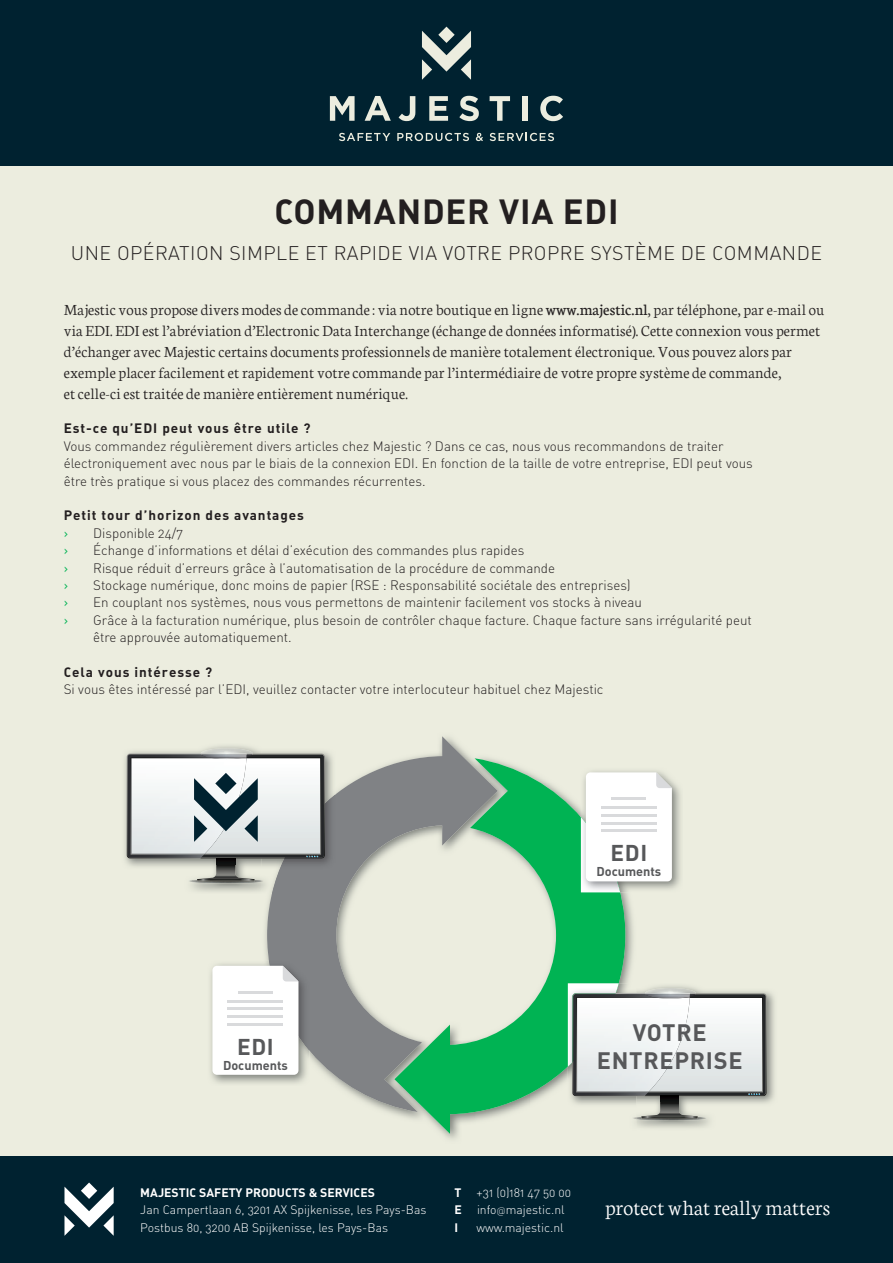
<style>
.page{position:relative;width:893px;height:1263px;background:#eceddf}
.page>*{position:absolute;margin:0;border:0;box-sizing:border-box;transform-origin:0 0}
.t1{font:34.5px "DIN Bold Alternate";letter-spacing:.02em;color:#231f20}
.t2{font:23.55px/28.2px "DIN Bold Alternate";letter-spacing:.03em;color:#57585a;text-align:center}
.t3{font:22.65px "DIN Bold Alternate";letter-spacing:.03em;color:#57585a}
.t4{font:300 22.5px "Neuton";color:#fff}
.t5{font:19.5px "DIN Light Alternate";letter-spacing:.02em;color:#231f20}
.t6{font:300 16.5px/21px "Neuton";letter-spacing:.005em;color:#231f20}
.t7{font:13.5px/17.4px "DIN Light Alternate";color:#231f20}
.t8{font:13.5px "DIN Bold Alternate";letter-spacing:.07em;color:#231f20}
.t9{font:13.5px "DIN Regular Alternate";color:#00b353}
.t10{font:12.75px "DIN Bold Alternate";color:#57585a}
.t11{font:12.15px/17.9px "DIN Light Alternate";color:#fff}
.t12{font:12.15px "DIN Bold Alternate";color:#fff}
.s1{font-weight:400}
.s2{font-family:"DIN Bold Alternate"}
.s3{font-family:"Rajdhani";font-weight:300}
</style>
<div class="page">
<div style="left:0;top:1157px;width:893px;height:106px;background:#002230"></div>
<svg style="left:64px;top:1182px;width:50px;height:54px"></svg>
<div style="left:0;top:0;width:893px;height:166px;background:#002230"></div>
<svg style="left:422px;top:27px;width:49px;height:53px"></svg>
<svg style="left:330px;top:96px;width:25px;height:25px"></svg>
<svg style="left:365px;top:96px;width:26px;height:25px"></svg>
<svg style="left:399px;top:96px;width:16px;height:25px"></svg>
<svg style="left:429px;top:96px;width:19px;height:25px"></svg>
<svg style="left:459px;top:96px;width:20px;height:25px"></svg>
<svg style="left:490px;top:96px;width:20px;height:25px"></svg>
<div style="left:522px;top:96px;width:5px;height:25px;background:#eceddf"></div>
<svg style="left:540px;top:96px;width:23px;height:25px"></svg>
<svg style="left:339px;top:133px;width:51px;height:8px"></svg>
<svg style="left:397px;top:133px;width:72px;height:8px"></svg>
<svg style="left:476px;top:133px;width:7px;height:8px"></svg>
<svg style="left:490px;top:133px;width:64px;height:8px"></svg>
<img style="left:625px;top:892px;width:9px;height:91px">
<svg style="left:394px;top:760px;width:231px;height:374px;fill:#00b353"></svg>
<svg style="left:267px;top:736px;width:231px;height:376px"></svg>
<img style="left:124px;top:743px;width:211px;height:151px">
<img style="left:272px;top:794px;width:63px;height:100px">
<img style="left:188px;top:882px;width:67px;height:1px">
<img style="left:201px;top:748px;width:52px;height:5px">
<img style="left:581px;top:767px;width:100px;height:125px">
<img style="left:581px;top:817px;width:39px;height:75px">
<svg style="left:586px;top:772px;width:86px;height:109px;background:#fafafa"></svg>
<img style="left:210px;top:961px;width:99px;height:125px">
<img style="left:269px;top:961px;width:40px;height:90px">
<svg style="left:212px;top:966px;width:86px;height:109px;background:#f9f9f9"></svg>
<img style="left:568px;top:983px;width:207px;height:147px">
<img style="left:568px;top:983px;width:51px;height:84px">
<img style="left:636px;top:1119px;width:71px;height:1px">
<img style="left:645px;top:988px;width:51px;height:5px">
<svg style="left:572px;top:993px;width:195px;height:126px"></svg>
<img style="left:646px;top:1118px;width:47px;height:1px">
<svg style="left:127px;top:753px;width:198px;height:129px"></svg>
<h1 class="t1" style="left:274px;top:189px;width:346px">COMMANDER VIA EDI</h1>
<h3 class="t5" style="left:71px;top:241px;width:753px">UNE OPÉRATION SIMPLE ET RAPIDE VIA VOTRE PROPRE SYSTÈME DE COMMANDE</h3>
<p class="t6" style="left:64px;top:298px;width:762px">Majestic vous propose divers modes de commande : via notre boutique en ligne <span class="s1">www.majestic.nl</span>, par téléphone, par e-mail ou via EDI. EDI est l’abréviation d’Electronic Data Interchange (échange de données informatisé). Cette connexion vous permet d’échanger avec Majestic certains documents professionnels de manière totalement électronique. Vous pouvez alors par exemple placer facilement et rapidement votre commande par l’intermédiaire de votre propre système de commande,<br>et celle-ci est traitée de manière entièrement numérique.</p>
<p class="t8" style="left:64px;top:420px;width:248px">Est-ce qu’EDI peut vous être utile ?</p>
<p class="t7" style="left:64px;top:437px;width:690px">Vous commandez régulièrement divers articles chez Majestic ? Dans ce cas, nous vous recommandons de traiter électroniquement avec nous par le biais de la connexion EDI. En fonction de la taille de votre entreprise, EDI peut vous être très pratique si vous placez des commandes récurrentes.</p>
<p class="t8" style="left:64px;top:507px;width:242px">Petit tour d’horizon des avantages</p>
<p class="t9" style="left:64px;top:525px;width:6px">›</p>
<p class="t7" style="left:93px;top:524px;width:91px">Disponible 24/7</p>
<p class="t9" style="left:64px;top:542px;width:6px">›</p>
<p class="t7" style="left:93px;top:542px;width:433px">Échange d’informations et délai d’exécution des commandes plus rapides</p>
<p class="t9" style="left:64px;top:559px;width:6px">›</p>
<p class="t7" style="left:93px;top:559px;width:463px">Risque réduit d’erreurs grâce à l’automatisation de la procédure de commande</p>
<p class="t9" style="left:64px;top:577px;width:6px">›</p>
<p class="t7" style="left:93px;top:576px;width:539px">Stockage numérique, donc moins de papier (RSE : Responsabilité sociétale des entreprises)</p>
<p class="t9" style="left:64px;top:594px;width:6px">›</p>
<p class="t7" style="left:93px;top:594px;width:550px">En couplant nos systèmes, nous vous permettons de maintenir facilement vos stocks à niveau</p>
<p class="t9" style="left:64px;top:612px;width:6px">›</p>
<p class="t7" style="left:93px;top:611px;width:660px">Grâce à la facturation numérique, plus besoin de contrôler chaque facture. Chaque facture sans irrégularité peut être approuvée automatiquement.</p>
<p class="t8" style="left:64px;top:663px;width:150px">Cela vous intéresse ?</p>
<p class="t7" style="left:64px;top:681px;width:541px">Si vous êtes intéressé par l’EDI, veuillez contacter votre interlocuteur habituel chez Majestic</p>
<h3 class="t3" style="left:610px;top:838px;width:38px">EDI</h3>
<p class="t10" style="left:596px;top:863px;width:66px">Documents</p>
<h3 class="t3" style="left:237px;top:1032px;width:38px">EDI</h3>
<p class="t10" style="left:223px;top:1057px;width:66px">Documents</p>
<h2 class="t2" style="left:597px;top:1017px;width:147px">VOTRE<br>ENTREPRISE</h2>
<p class="t12" style="left:140px;top:1184px;width:236px">MAJESTIC SAFETY PRODUCTS &amp; SERVICES</p>
<p class="t11" style="left:140px;top:1201px;width:288px">Jan Campertlaan 6, 3201 AX Spijkenisse, les Pays-Bas<br>Postbus 80, 3200 AB Spijkenisse, les Pays-Bas</p>
<p class="t11" style="left:454px;top:1183px;width:118px"><span class="s2">T</span> +31 (0)181 47 50 00<br><span class="s2">E</span> info<span class="s3">@</span>majestic.nl</p>
<p class="t12" style="left:454px;top:1220px;width:5px">I</p>
<p class="t11" style="left:476px;top:1219px;width:89px">www.majestic.nl</p>
<h3 class="t4" style="left:605px;top:1194px;width:227px">protect what really matters</h3>
</div>
